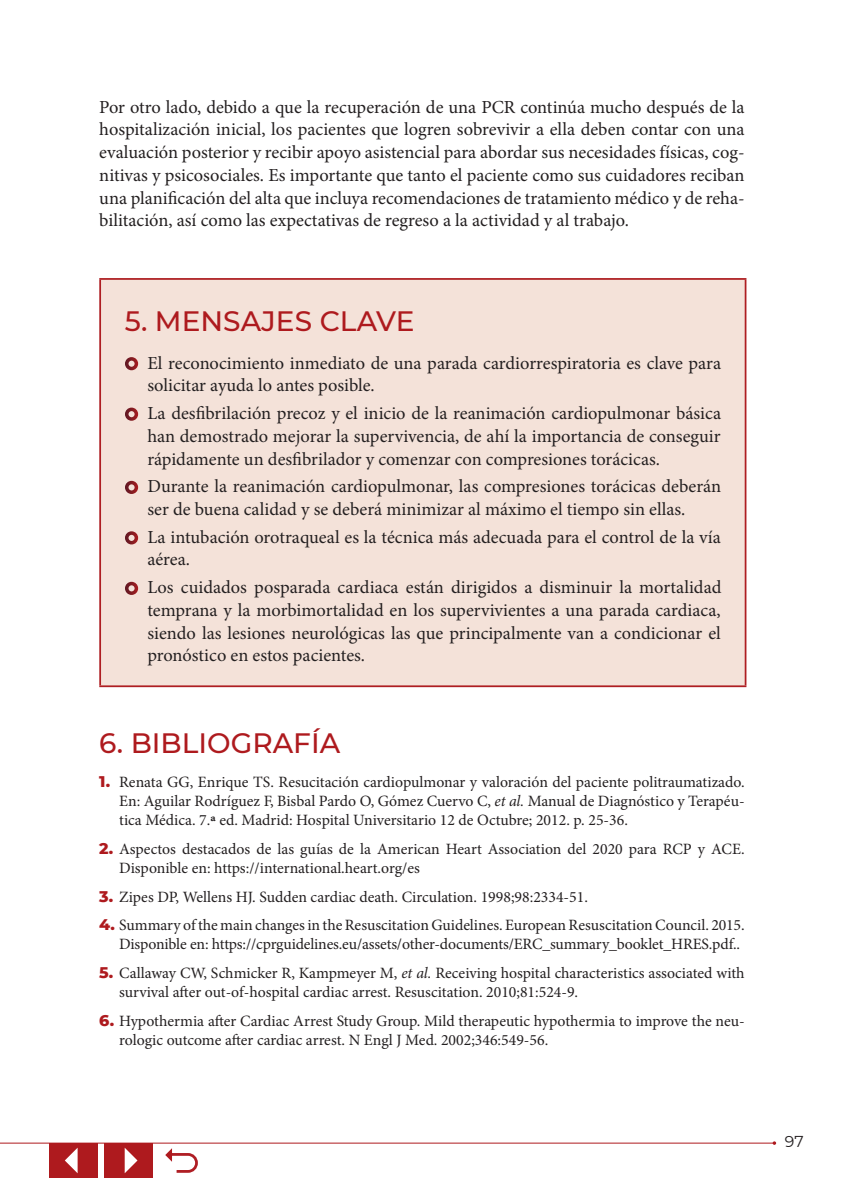
<style>
.page{position:relative;width:844px;height:1191px;background:#fff}
.page>*{position:absolute;margin:0;border:0;box-sizing:border-box;transform-origin:0 0}
.t1{font:500 28px "Montserrat";color:#ae1a1e}
.t2{font:18.38px/22.8px "Minion Pro";color:#231f20;text-align:justify}
.t3{font:15.75px/18.9px "Minion Pro";color:#231f20}
.t4{font:15.75px "Montserrat";color:#231f20}
.s1{font-family:"Montserrat";font-weight:800;color:#ae1a1e}
.s2{font-style:italic}
.s3{font-weight:700}
</style>
<div class="page">
<hr style="left:0;top:1142px;width:774px;height:1px;background:#ae1a1e">
<div style="left:50px;top:1143px;width:48px;height:34px;background:#ae1a1e"></div>
<svg style="left:65px;top:1147px;width:13px;height:26px"></svg>
<div style="left:104px;top:1143px;width:49px;height:34px;background:#ae1a1e"></div>
<svg style="left:125px;top:1148px;width:12px;height:25px"></svg>
<div style="left:100px;top:279px;width:645px;height:407px;background:#f4e2d9"></div>
<hr style="left:99px;top:278px;width:647px;height:2px;background:#ae1e22">
<hr style="left:99px;top:280px;width:2px;height:405px;background:#ae1e22">
<hr style="left:744px;top:280px;width:2px;height:405px;background:#ae1e22">
<hr style="left:99px;top:685px;width:647px;height:2px;background:#ae1e22">
<div style="left:125px;top:357px;width:13px;height:13px;border:4px solid #fff;border-radius:50%"></div>
<div style="left:125px;top:407px;width:13px;height:14px;border:4px solid #fff;border-radius:50%"></div>
<div style="left:125px;top:481px;width:13px;height:13px;border:4px solid #fff;border-radius:50%"></div>
<div style="left:125px;top:531px;width:13px;height:13px;border:4px solid #fff;border-radius:50%"></div>
<div style="left:125px;top:582px;width:13px;height:13px;border:4px solid #fff;border-radius:50%"></div>
<svg style="left:165px;top:1148px;width:33px;height:25px"></svg>
<p class="t2" style="left:99px;top:95px;width:646px">Por otro lado, debido a que la recuperación de una PCR continúa mucho después de la hospitalización inicial, los pacientes que logren sobrevivir a ella deben contar con una evaluación posterior y recibir apoyo asistencial para abordar sus necesidades físicas, cog&shy;nitivas y psicosociales. Es importante que tanto el paciente como sus cuidadores reciban una planificación del alta que incluya recomendaciones de tratamiento médico y de reha&shy;bilitación, así como las expectativas de regreso a la actividad y al trabajo.</p>
<h1 class="t1" style="left:125px;top:301px;width:291px">5. MENSAJES CLAVE</h1>
<p class="t2" style="left:147px;top:351px;width:575px">El reconocimiento inmediato de una parada cardiorrespiratoria es clave para solicitar ayuda lo antes posible.</p>
<p class="t2" style="left:147px;top:402px;width:575px">La desfibrilación precoz y el inicio de la reanimación cardiopulmonar básica han demostrado mejorar la supervivencia, de ahí la importancia de conseguir rápidamente un desfibrilador y comenzar con compresiones torácicas.</p>
<p class="t2" style="left:147px;top:475px;width:575px">Durante la reanimación cardiopulmonar, las compresiones torácicas deberán ser de buena calidad y se deberá minimizar al máximo el tiempo sin ellas.</p>
<p class="t2" style="left:147px;top:525px;width:575px">La intubación orotraqueal es la técnica más adecuada para el control de la vía aérea.</p>
<p class="t2" style="left:147px;top:576px;width:575px">Los cuidados posparada cardiaca están dirigidos a disminuir la mortalidad temprana y la morbimortalidad en los supervivientes a una parada cardiaca, siendo las lesiones neurológicas las que principalmente van a condicionar el pronóstico en estos pacientes.</p>
<h1 class="t1" style="left:99px;top:724px;width:242px">6. BIBLIOGRAFÍA</h1>
<p class="t3" style="left:119px;top:773px;width:627px;text-align:justify;text-indent:-20px"><span class="s1">1.</span> Renata GG, Enrique TS. Resucitación cardiopulmonar y valoración del paciente politraumatizado.<br>En: Aguilar Rodríguez F, Bisbal Pardo O, Gómez Cuervo C, <span class="s2">et al.</span> Manual de Diagnóstico y Terapéu&shy;tica Médica. 7.<span class="s3">ª</span> ed. Madrid: Hospital Universitario 12 de Octubre; 2012. p. 25-36.</p>
<p class="t3" style="left:119px;top:839px;width:626px;text-indent:-20px"><span class="s1">2.</span> Aspectos destacados de las guías de la American Heart Association del 2020 para RCP y ACE.<br>Disponible en: https://international.heart.org/es</p>
<p class="t3" style="left:99px;top:887px;width:490px"><span class="s1">3.</span> Zipes DP, Wellens HJ. Sudden cardiac death. Circulation. 1998;98:2334-51.</p>
<p class="t3" style="left:99px;top:916px;width:646px;text-align:right"><span class="s1">4.</span> Summary of the main changes in the Resuscitation Guidelines. European Resuscitation Council. 2015.<br>Disponible en: https://cprguidelines.eu/assets/other-documents/ERC_summary_booklet_HRES.pdf..</p>
<p class="t3" style="left:119px;top:963px;width:627px;text-indent:-20px"><span class="s1">5.</span> Callaway CW, Schmicker R, Kampmeyer M, <span class="s2">et al.</span> Receiving hospital characteristics associated with survival after out-of-hospital cardiac arrest. Resuscitation. 2010;81:524-9.</p>
<p class="t3" style="left:119px;top:1011px;width:627px;text-indent:-20px"><span class="s1">6.</span> Hypothermia after Cardiac Arrest Study Group. Mild therapeutic hypothermia to improve the neu&shy;rologic outcome after cardiac arrest. N Engl J Med. 2002;346:549-56.</p>
<p class="t4" style="left:784px;top:1130px;width:20px">97</p>
</div>
